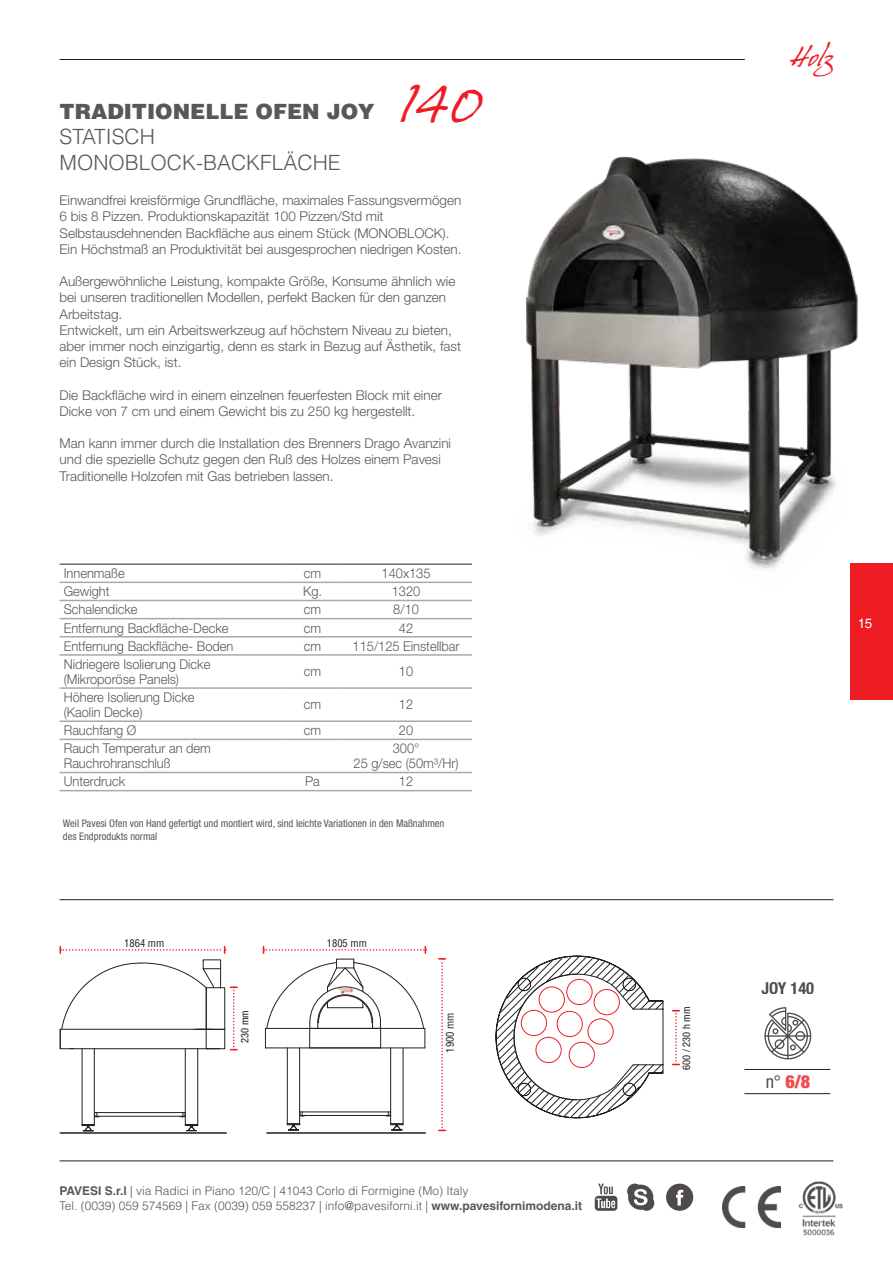
<style>
.page{position:relative;width:893px;height:1263px;background:#fff}
.page>*{position:absolute;margin:0;border:0;box-sizing:border-box;transform-origin:0 0}
.t1{font:44.4px "Hans Hand";color:#ee1d23}
.t2{font:24px "Hans Hand";color:#ee1d23}
.t3{font:300 21px/25.2px "Helvetica LT Std";color:#57585a}
.t4{font:900 21px "Helvetica LT Std";color:#57585a}
.t5{font:900 condensed 18px "Helvetica Neue LT Std";color:#ee1d23}
.t6{font:700 condensed 16.5px "Helvetica Neue LT Std";color:#231f20}
.t7{font:300 13.5px/16.2px "Helvetica Neue LT Std";color:#57585a}
.t8{font:300 13.5px/15px "Helvetica Neue LT Std";color:#57585a;scale:.95 1}
.t9{font:13.5px "Helvetica LT Std";color:#fff}
.t10{font:300 12px/15px "Helvetica LT Std";color:#57585a}
.t11{font:condensed 10.5px/12.6px "Helvetica Neue LT Std";color:#57585a}
.t12{font:condensed 10.5px "Helvetica LT Std";color:#231f20}
.t13{font:condensed 10.5px "Helvetica Neue LT Std";color:#231f20}
.s1{font-weight:700}
.s2{font-weight:400;color:#231f20}
</style>
<div class="page">
<img style="left:525px;top:156px;width:333px;height:414px">
<svg style="left:673px;top:1010px;width:6px;height:55px"></svg>
<svg style="left:60px;top:946px;width:166px;height:7px"></svg>
<svg style="left:263px;top:946px;width:163px;height:7px"></svg>
<svg style="left:439px;top:958px;width:6px;height:173px"></svg>
<hr style="left:60px;top:1132px;width:166px;height:2px;background:#231f20">
<hr style="left:300px;top:1111px;width:90px;height:1px;background:#231f20">
<svg style="left:390px;top:1124px;width:13px;height:7px"></svg>
<div style="left:309px;top:1028px;width:72px;height:20px;border:1px solid #231f20"></div>
<svg style="left:266px;top:962px;width:158px;height:66px"></svg>
<div style="left:265px;top:1028px;width:160px;height:20px;border:1px solid #231f20"></div>
<svg style="left:300px;top:1112px;width:90px;height:4px"></svg>
<svg style="left:287px;top:1123px;width:13px;height:8px"></svg>
<hr style="left:287px;top:1048px;width:1px;height:76px;background:#231f20">
<hr style="left:299px;top:1048px;width:1px;height:76px;background:#231f20">
<div style="left:390px;top:1047px;width:13px;height:77px;border:1px solid #231f20"></div>
<hr style="left:267px;top:1132px;width:158px;height:2px;background:#231f20">
<svg style="left:185px;top:1125px;width:13px;height:6px"></svg>
<hr style="left:82px;top:1048px;width:1px;height:77px;background:#231f20">
<hr style="left:94px;top:1048px;width:1px;height:77px;background:#231f20">
<div style="left:185px;top:1048px;width:13px;height:77px;border:1px solid #231f20"></div>
<svg style="left:95px;top:1112px;width:91px;height:5px"></svg>
<svg style="left:82px;top:1124px;width:13px;height:7px"></svg>
<svg style="left:59px;top:962px;width:178px;height:88px"></svg>
<svg style="left:764px;top:1007px;width:47px;height:52px"></svg>
<hr style="left:744px;top:1093px;width:86px;height:1px;background:#231f20">
<hr style="left:744px;top:1069px;width:86px;height:1px;background:#231f20">
<svg style="left:495px;top:955px;width:169px;height:164px"></svg>
<div style="left:539px;top:986px;width:26px;height:26px;border:1px solid #ee1d23;border-radius:50%"></div>
<div style="left:566px;top:979px;width:26px;height:26px;border:1px solid #ee1d23;border-radius:50%"></div>
<div style="left:594px;top:989px;width:26px;height:26px;border:1px solid #ee1d23;border-radius:50%"></div>
<div style="left:588px;top:1018px;width:26px;height:26px;border:1px solid #ee1d23;border-radius:50%"></div>
<div style="left:557px;top:1011px;width:26px;height:26px;border:1px solid #ee1d23;border-radius:50%"></div>
<div style="left:536px;top:1037px;width:26px;height:26px;border:1px solid #ee1d23;border-radius:50%"></div>
<div style="left:521px;top:1010px;width:26px;height:26px;border:1px solid #ee1d23;border-radius:50%"></div>
<div style="left:569px;top:1042px;width:26px;height:26px;border:1px solid #ee1d23;border-radius:50%"></div>
<img style="left:337px;top:987px;width:16px;height:7px">
<hr style="left:60px;top:582px;width:225px;height:1px;background:#a8a9ad">
<hr style="left:285px;top:582px;width:55px;height:1px;background:#a8a9ad">
<hr style="left:340px;top:582px;width:132px;height:1px;background:#a8a9ad">
<hr style="left:60px;top:600px;width:225px;height:1px;background:#a8a9ad">
<hr style="left:285px;top:600px;width:55px;height:1px;background:#a8a9ad">
<hr style="left:340px;top:600px;width:132px;height:1px;background:#a8a9ad">
<hr style="left:60px;top:618px;width:225px;height:1px;background:#a8a9ad">
<hr style="left:285px;top:618px;width:55px;height:1px;background:#a8a9ad">
<hr style="left:340px;top:618px;width:132px;height:1px;background:#a8a9ad">
<hr style="left:60px;top:636px;width:225px;height:1px;background:#a8a9ad">
<hr style="left:285px;top:636px;width:55px;height:1px;background:#a8a9ad">
<hr style="left:340px;top:636px;width:132px;height:1px;background:#a8a9ad">
<hr style="left:60px;top:654px;width:225px;height:2px;background:#a8a9ad">
<hr style="left:285px;top:654px;width:55px;height:2px;background:#a8a9ad">
<hr style="left:340px;top:654px;width:132px;height:2px;background:#a8a9ad">
<hr style="left:60px;top:687px;width:225px;height:2px;background:#a8a9ad">
<hr style="left:285px;top:687px;width:55px;height:2px;background:#a8a9ad">
<hr style="left:340px;top:687px;width:132px;height:2px;background:#a8a9ad">
<hr style="left:60px;top:720px;width:225px;height:2px;background:#a8a9ad">
<hr style="left:285px;top:720px;width:55px;height:2px;background:#a8a9ad">
<hr style="left:340px;top:720px;width:132px;height:2px;background:#a8a9ad">
<hr style="left:60px;top:739px;width:225px;height:1px;background:#a8a9ad">
<hr style="left:285px;top:739px;width:55px;height:1px;background:#a8a9ad">
<hr style="left:340px;top:739px;width:132px;height:1px;background:#a8a9ad">
<hr style="left:60px;top:772px;width:225px;height:1px;background:#a8a9ad">
<hr style="left:285px;top:772px;width:55px;height:1px;background:#a8a9ad">
<hr style="left:340px;top:772px;width:132px;height:1px;background:#a8a9ad">
<hr style="left:60px;top:790px;width:225px;height:1px;background:#a8a9ad">
<hr style="left:285px;top:790px;width:55px;height:1px;background:#a8a9ad">
<hr style="left:340px;top:790px;width:132px;height:1px;background:#a8a9ad">
<hr style="left:60px;top:563px;width:225px;height:2px;background:#6c6d70">
<hr style="left:285px;top:563px;width:55px;height:2px;background:#6c6d70">
<hr style="left:340px;top:563px;width:132px;height:2px;background:#6c6d70">
<div style="left:850px;top:563px;width:43px;height:136px;background:#ee1d23"></div>
<hr style="left:60px;top:899px;width:773px;height:1px;background:#231f20">
<hr style="left:60px;top:1160px;width:773px;height:1px;background:#231f20">
<hr style="left:60px;top:59px;width:685px;height:1px;background:#231f20">
<img style="left:798px;top:1181px;width:45px;height:55px">
<img style="left:722px;top:1186px;width:59px;height:42px">
<svg style="left:627px;top:1183px;width:27px;height:28px"></svg>
<svg style="left:595px;top:1183px;width:22px;height:28px"></svg>
<svg style="left:666px;top:1183px;width:27px;height:28px"></svg>
<h1 class="t1" style="left:399px;top:80px;width:81px">140</h1>
<h3 class="t4" style="left:60px;top:98px;width:316px">TRADITIONELLE OFEN JOY</h3>
<h3 class="t3" style="left:60px;top:124px;width:283px">STATISCH<br>MONOBLOCK-BACKFLÄCHE</h3>
<p class="t7" style="left:60px;top:192px;width:404px">Einwandfrei kreisförmige Grundfläche, maximales Fassungsvermögen 6 bis 8 Pizzen. Produktionskapazität 100 Pizzen/Std mit Selbstausdehnenden Backfläche aus einem Stück (MONOBLOCK).<br>Ein Höchstmaß an Produktivität bei ausgesprochen niedrigen Kosten.</p>
<p class="t7" style="left:60px;top:273px;width:403px">Außergewöhnliche Leistung, kompakte Größe, Konsume ähnlich wie bei unseren traditionellen Modellen, perfekt Backen für den ganzen Arbeitstag.<br>Entwickelt, um ein Arbeitswerkzeug auf höchstem Niveau zu bieten, aber immer noch einzigartig, denn es stark in Bezug auf Ästhetik, fast ein Design Stück, ist.</p>
<p class="t7" style="left:60px;top:386px;width:384px">Die Backfläche wird in einem einzelnen feuerfesten Block mit einer<br>Dicke von 7 cm und einem Gewicht bis zu 250 kg hergestellt.</p>
<p class="t7" style="left:60px;top:435px;width:393px">Man kann immer durch die Installation des Brenners Drago Avanzini und die spezielle Schutz gegen den Ruß des Holzes einem Pavesi<br>Traditionelle Holzofen mit Gas betrieben lassen.</p>
<p class="t8" style="left:64px;top:565px;width:66px">Innenmaße</p>
<p class="t8" style="left:304px;top:565px;width:20px">cm</p>
<p class="t8" style="left:382px;top:565px;width:53px">140x135</p>
<p class="t8" style="left:64px;top:584px;width:50px">Gewight</p>
<p class="t8" style="left:303px;top:584px;width:22px">Kg.</p>
<p class="t8" style="left:392px;top:584px;width:32px">1320</p>
<p class="t8" style="left:64px;top:602px;width:79px">Schalendicke</p>
<p class="t8" style="left:304px;top:602px;width:20px">cm</p>
<p class="t8" style="left:393px;top:602px;width:29px">8/10</p>
<p class="t8" style="left:64px;top:620px;width:175px">Entfernung Backfläche-Decke</p>
<p class="t8" style="left:304px;top:620px;width:20px">cm</p>
<p class="t8" style="left:399px;top:620px;width:17px">42</p>
<p class="t8" style="left:64px;top:638px;width:180px">Entfernung Backfläche- Boden</p>
<p class="t8" style="left:304px;top:638px;width:20px">cm</p>
<p class="t8" style="left:353px;top:638px;width:114px">115/125 Einstellbar</p>
<p class="t8" style="left:64px;top:656px;width:156px">Nidriegere Isolierung Dicke (Mikroporöse Panels)</p>
<p class="t8" style="left:304px;top:664px;width:20px">cm</p>
<p class="t8" style="left:399px;top:664px;width:17px">10</p>
<p class="t8" style="left:64px;top:689px;width:139px">Höhere Isolierung Dicke (Kaolin Decke)</p>
<p class="t8" style="left:304px;top:697px;width:20px">cm</p>
<p class="t8" style="left:399px;top:697px;width:17px">12</p>
<p class="t8" style="left:64px;top:722px;width:78px">Rauchfang Ø</p>
<p class="t8" style="left:304px;top:722px;width:20px">cm</p>
<p class="t8" style="left:399px;top:722px;width:17px">20</p>
<p class="t8" style="left:64px;top:741px;width:156px">Rauch Temperatur an dem<br>Rauchrohranschluß</p>
<p class="t8" style="left:354px;top:741px;width:112px;text-align:center">300°<br>25 g/sec (50m³/Hr)</p>
<p class="t8" style="left:64px;top:774px;width:66px">Unterdruck</p>
<p class="t8" style="left:305px;top:774px;width:17px">Pa</p>
<p class="t8" style="left:399px;top:774px;width:17px">12</p>
<p class="t11" style="left:63px;top:817px;width:383px">Weil Pavesi Ofen von Hand gefertigt und montiert wird, sind leichte Variationen in den Maßnahmen des Endprodukts normal</p>
<p class="t12" style="left:124px;top:936px;width:41px">1864 mm</p>
<p class="t12" style="left:327px;top:936px;width:41px">1805 mm</p>
<p class="t13" style="left:239px;top:1043px;width:34px;rotate:-90deg">230 mm</p>
<p class="t13" style="left:680px;top:1070px;width:65px;rotate:-90deg">600 / 230 h mm</p>
<p class="t12" style="left:443px;top:1052px;width:41px;rotate:-90deg">1900 mm</p>
<p class="t10" style="left:60px;top:1183px;width:524px"><span class="s1">PAVESI S.r.l</span> | via Radici in Piano 120/C | 41043 Corlo di Formigine (Mo) Italy<br>Tel. (0039) 059 574569 | Fax (0039) 059 558237 | info@pavesiforni.it | <span class="s1">www.pavesifornimodena.it</span></p>
<h2 class="t2" style="left:791px;top:43px;width:44px">Holz</h2>
<p class="t9" style="left:858px;top:616px;width:16px">15</p>
<p class="t6" style="left:761px;top:978px;width:54px">JOY 140</p>
<h3 class="t5" style="left:766px;top:1070px;width:46px"><span class="s2">n°</span> 6/8</h3>
</div>
